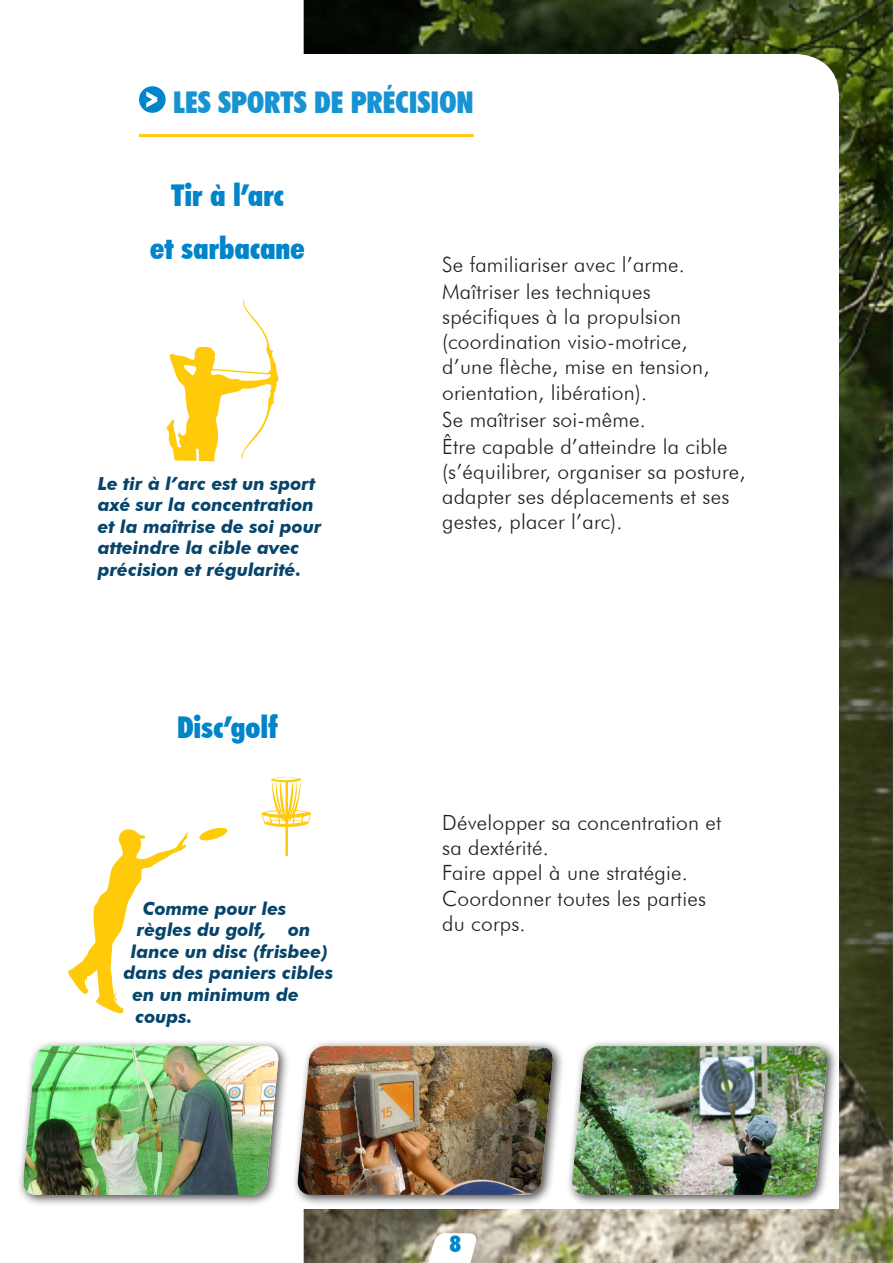
<style>
.page{position:relative;width:893px;height:1263px;background:#fff}
.page>*{position:absolute;margin:0;border:0;box-sizing:border-box;transform-origin:0 0}
.gras_vert_centré{font:900 condensed 30px "Futura BT";color:#0084ca}
.Gros_titre_puce_bleue{font:900 condensed 30px "Futura BT";color:#1893d2}
.t1{font:900 condensed 22.5px "Futura BT";color:#0084ca}
.coprs_noir_align_gauche{font:300 21px/25.2px "Futura BT";letter-spacing:.01em;color:#231f20}
.t2{font:italic 700 18px/21.6px "Futura BT";color:#06446b}
</style>
<div class="page">
<hr style="left:139px;top:134px;width:335px;height:3px;background:#feca0a">
<div style="left:139px;top:86px;width:27px;height:27px;background:#0084ca;border-radius:50%"></div>
<svg style="left:146px;top:91px;width:11px;height:17px"></svg>
<svg style="left:262px;top:777px;width:42px;height:79px"></svg>
<img style="left:304px;top:0;width:589px;height:1263px">
<svg style="left:424px;top:1233px;width:53px;height:30px"></svg>
<div style="left:566px;top:1040px;width:273px;height:167px;background:#231f20;opacity:.8"></div>
<img style="left:572px;top:1046px;width:256px;height:149px">
<div style="left:292px;top:1040px;width:273px;height:167px;background:#231f20;opacity:.8"></div>
<img style="left:297px;top:1046px;width:256px;height:149px">
<div style="left:17px;top:1040px;width:273px;height:167px;background:#231f20;opacity:.8"></div>
<img style="left:24px;top:1046px;width:254px;height:149px">
<svg style="left:167px;top:300px;width:112px;height:161px"></svg>
<svg style="left:68px;top:829px;width:120px;height:184px"></svg>
<svg style="left:199px;top:827px;width:29px;height:14px"></svg>
<p class="Gros_titre_puce_bleue" style="left:173px;top:84px;width:302px">LES SPORTS DE PRÉCISION</p>
<p class="gras_vert_centré" style="left:171px;top:178px;width:114px">Tir à l’arc</p>
<p class="gras_vert_centré" style="left:150px;top:230px;width:156px">et sarbacane</p>
<p class="t2" style="left:98px;top:472px;width:225px">Le tir à l’arc est un sport axé sur la concentration et la maîtrise de soi pour atteindre la cible avec précision et régularité.</p>
<p class="gras_vert_centré" style="left:177px;top:709px;width:102px">Disc’golf</p>
<p class="t2" style="left:143px;top:897px;width:145px">Comme pour les</p>
<p class="t2" style="left:137px;top:919px;width:175px">règles du golf, on</p>
<p class="t2" style="left:131px;top:940px;width:198px">lance un disc (frisbee)</p>
<p class="t2" style="left:123px;top:962px;width:211px">dans des paniers cibles</p>
<p class="t2" style="left:132px;top:984px;width:168px">en un minimum de</p>
<p class="t2" style="left:135px;top:1005px;width:58px">coups.</p>
<p class="coprs_noir_align_gauche" style="left:442px;top:251px;width:244px">Se familiariser avec l’arme.</p>
<p class="coprs_noir_align_gauche" style="left:442px;top:278px;width:269px">Maîtriser les techniques spécifiques à la propulsion (coordination visio-motrice, d’une flèche, mise en tension, orientation, libération).<br>Se maîtriser soi-même.</p>
<p class="coprs_noir_align_gauche" style="left:442px;top:433px;width:305px">Être capable d’atteindre la cible (s’équilibrer, organiser sa posture, adapter ses déplacements et ses gestes, placer l’arc).</p>
<p class="coprs_noir_align_gauche" style="left:442px;top:810px;width:281px">Développer sa concentration et sa dextérité.<br>Faire appel à une stratégie.<br>Coordonner toutes les parties du corps.</p>
<p class="t1" style="left:450px;top:1230px;width:13px">8</p>
</div>
